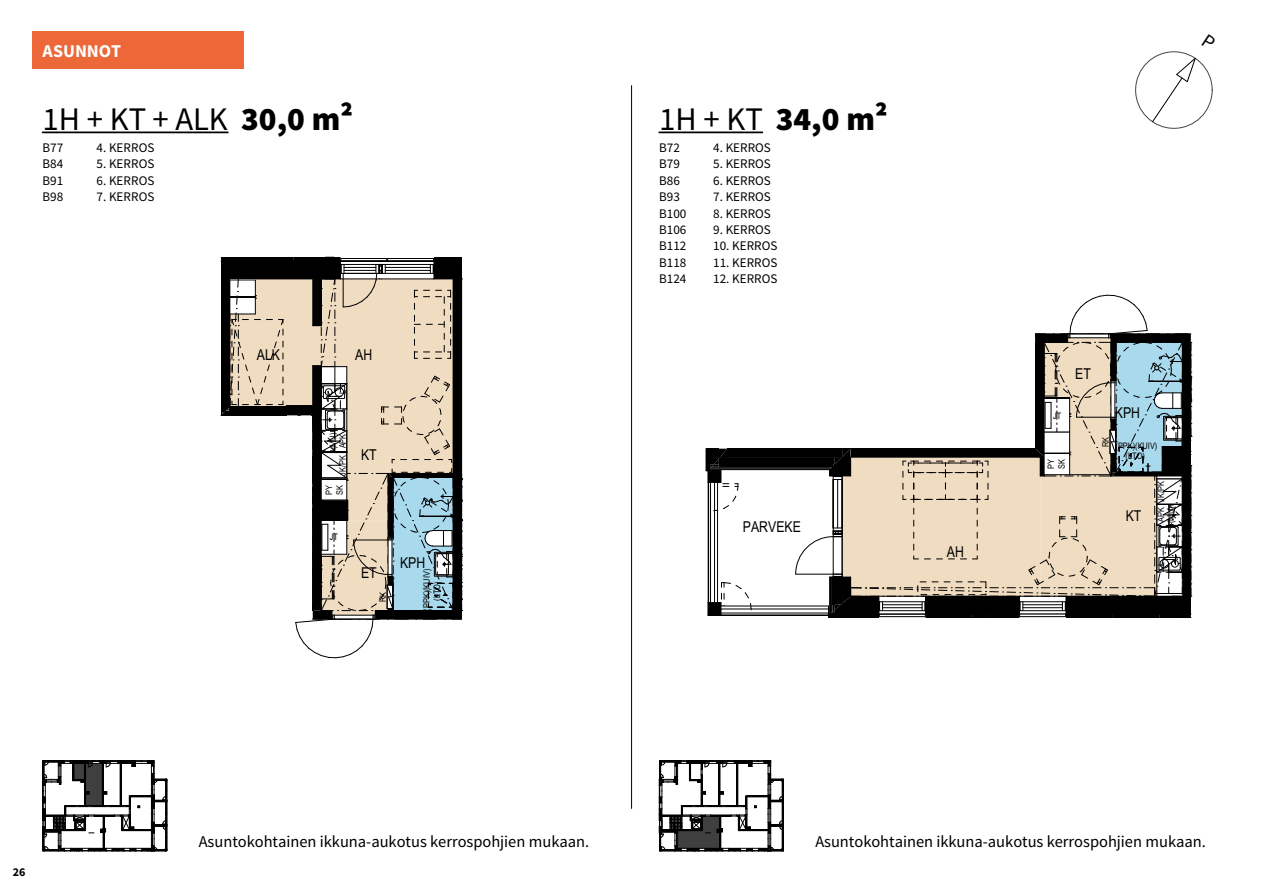
<style>
.page{position:relative;width:1263px;height:893px;background:#fff}
.page>*{position:absolute;margin:0;border:0;box-sizing:border-box;transform-origin:0 0}
.t1{font:32.85px "Source Sans Pro";color:#000}
.t2{font:900 32.85px "Source Sans Pro";color:#000}
.t3{font:900 23.1px "Source Sans Pro";letter-spacing:-.005em;color:#fff}
.t4{font:700 18px "Source Sans Pro";letter-spacing:-.005em;color:#fff}
.t5{font:16.5px "Source Sans Pro";letter-spacing:-.005em;color:#000}
.t6{font:15px "Arial Narrow";color:#000}
.t7{font:13.2px "Source Sans Pro";color:#000}
.t8{font:700 12px "Source Sans Pro";color:#000}
.t9{font:9px/10.5px "Arial Narrow";color:#000}
.s1{font-weight:900}
.s2{font-weight:400}
</style>
<div class="page">
<svg style="left:659px;top:760px;width:125px;height:92px"></svg>
<svg style="left:42px;top:760px;width:126px;height:92px"></svg>
<hr style="left:631px;top:86px;width:1px;height:722px;background:#000">
<div style="left:1135px;top:52px;width:77px;height:76px;border:1px solid #41474d;border-radius:50%"></div>
<svg style="left:1152px;top:58px;width:44px;height:65px"></svg>
<svg style="left:221px;top:257px;width:242px;height:401px"></svg>
<hr style="left:334px;top:619px;width:39px;height:1px;background:#000">
<svg style="left:706px;top:294px;width:486px;height:324px"></svg>
<hr style="left:1070px;top:334px;width:38px;height:1px;background:#000">
<hr style="left:43px;top:132px;width:185px;height:1px;background:#000">
<hr style="left:659px;top:132px;width:103px;height:1px;background:#000">
<div style="left:32px;top:32px;width:211px;height:37px;background:#ec6839"></div>
<h2 class="t3" style="left:43px;top:36px;width:103px">ASUNNOT</h2>
<h3 class="t4" style="left:43px;top:39px;width:80px">ASUNNOT</h3>
<h1 class="t1" style="left:43px;top:99px;width:312px">1H + KT + ALK <span class="s1">30,0 m²</span></h1>
<p class="t7" style="left:43px;top:139px;width:22px">B77</p>
<p class="t7" style="left:97px;top:139px;width:59px">4. KERROS</p>
<p class="t7" style="left:43px;top:156px;width:22px">B84</p>
<p class="t7" style="left:97px;top:156px;width:59px">5. KERROS</p>
<p class="t7" style="left:43px;top:172px;width:22px">B91</p>
<p class="t7" style="left:97px;top:172px;width:59px">6. KERROS</p>
<p class="t7" style="left:43px;top:189px;width:22px">B98</p>
<p class="t7" style="left:97px;top:189px;width:59px">7. KERROS</p>
<p class="t6" style="left:257px;top:346px;width:25px">ALK</p>
<p class="t6" style="left:355px;top:346px;width:19px">AH</p>
<p class="t9" style="left:337px;top:394px;width:6px;rotate:-90deg">L</p>
<p class="t9" style="left:328px;top:449px;width:18px;line-height:9.6px;rotate:-90deg">(MU)<br>APK</p>
<p class="t9" style="left:337px;top:476px;width:22px;rotate:-90deg">JK/PK</p>
<p class="t9" style="left:324px;top:495px;width:11px;rotate:-90deg">PY<br>SK</p>
<p class="t9" style="left:330px;top:532px;width:10px">JT</p>
<p class="t6" style="left:361px;top:446px;width:17px">KT</p>
<p class="t6" style="left:361px;top:564px;width:17px">ET</p>
<p class="t9" style="left:378px;top:602px;width:12px;rotate:-90deg">RK</p>
<p class="t6" style="left:400px;top:554px;width:27px">KPH</p>
<p class="t9" style="left:421px;top:611px;width:43px;text-align:center;rotate:-90deg">(PPK)(KUIV) (LTO)</p>
<h1 class="t2" style="left:659px;top:99px;width:230px"><span class="s2">1H + KT</span> 34,0 m²</h1>
<p class="t7" style="left:659px;top:139px;width:22px">B72</p>
<p class="t7" style="left:713px;top:139px;width:59px">4. KERROS</p>
<p class="t7" style="left:659px;top:156px;width:22px">B79</p>
<p class="t7" style="left:713px;top:156px;width:59px">5. KERROS</p>
<p class="t7" style="left:659px;top:172px;width:22px">B86</p>
<p class="t7" style="left:713px;top:172px;width:59px">6. KERROS</p>
<p class="t7" style="left:659px;top:189px;width:22px">B93</p>
<p class="t7" style="left:713px;top:189px;width:59px">7. KERROS</p>
<p class="t7" style="left:659px;top:205px;width:29px">B100</p>
<p class="t7" style="left:713px;top:205px;width:59px">8. KERROS</p>
<p class="t7" style="left:659px;top:222px;width:29px">B106</p>
<p class="t7" style="left:713px;top:222px;width:59px">9. KERROS</p>
<p class="t7" style="left:659px;top:238px;width:29px">B112</p>
<p class="t7" style="left:713px;top:238px;width:66px">10. KERROS</p>
<p class="t7" style="left:659px;top:255px;width:29px">B118</p>
<p class="t7" style="left:713px;top:255px;width:66px">11. KERROS</p>
<p class="t7" style="left:659px;top:271px;width:29px">B124</p>
<p class="t7" style="left:713px;top:271px;width:66px">12. KERROS</p>
<p class="t6" style="left:743px;top:518px;width:60px">PARVEKE</p>
<p class="t6" style="left:947px;top:543px;width:19px">AH</p>
<p class="t6" style="left:1075px;top:365px;width:17px">ET</p>
<p class="t9" style="left:1053px;top:410px;width:10px">JT</p>
<p class="t6" style="left:1115px;top:404px;width:27px">KPH</p>
<p class="t9" style="left:1046px;top:469px;width:11px;rotate:-90deg">PY<br>SK</p>
<p class="t9" style="left:1100px;top:447px;width:12px;rotate:-90deg">RK</p>
<p class="t9" style="left:1115px;top:440px;width:43px;text-align:center">(PPK)(KUIV) (LTO)</p>
<p class="t6" style="left:1126px;top:507px;width:17px">KT</p>
<p class="t9" style="left:1156px;top:523px;width:43px;line-height:9.6px;rotate:-90deg">APK JK/PK (MU)</p>
<p class="t9" style="left:1156px;top:566px;width:6px;rotate:-90deg">L</p>
<p class="t8" style="left:13px;top:864px;width:14px">26</p>
<p class="t5" style="left:199px;top:831px;width:392px">Asuntokohtainen ikkuna-aukotus kerrospohjien mukaan.</p>
<p class="t5" style="left:815px;top:831px;width:392px">Asuntokohtainen ikkuna-aukotus kerrospohjien mukaan.</p>
</div>
